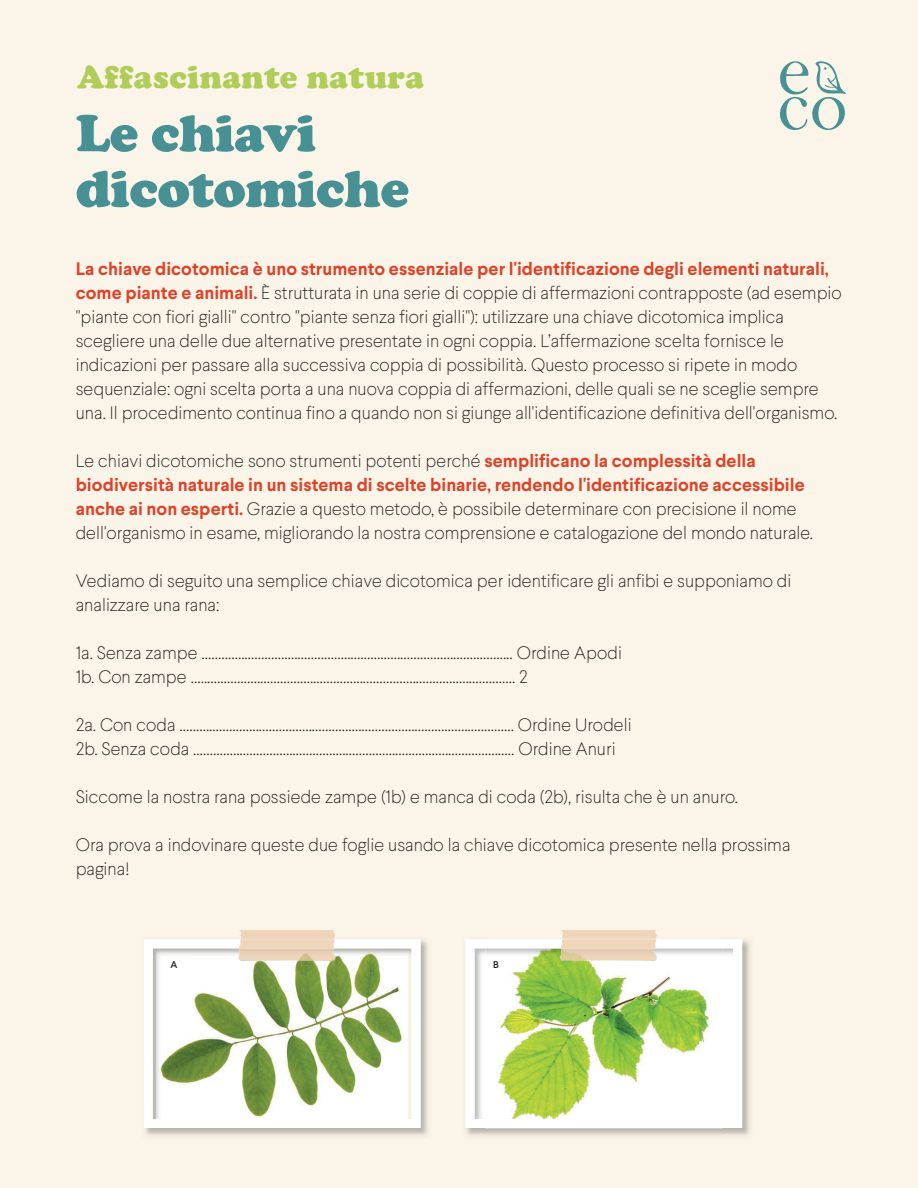
<style>
.page{position:relative;width:918px;height:1188px;background:#faf5e8}
.page>*{position:absolute;margin:0;border:0;box-sizing:border-box;transform-origin:0 0}
.t1{font:900 54px/55.5px "Cooper";letter-spacing:-.005em;color:#479195}
.t2{font:900 33px "Cooper";letter-spacing:.015em;color:#b0cd59}
.t3{font:100 18px/24px "Larsseit";color:#231f20}
.t4{font:500 9.9px "Larsseit";color:#231f20}
.s1{font-weight:700;color:#de4128}
</style>
<div class="page">
<svg style="left:780px;top:61px;width:66px;height:69px"></svg>
<img style="left:145px;top:940px;width:283px;height:196px">
<svg style="left:144px;top:939px;width:277px;height:189px;background:#d0dabf"></svg>
<img style="left:240px;top:960px;width:94px;height:1px">
<img style="left:238px;top:939px;width:97px;height:21px">
<svg style="left:239px;top:930px;width:96px;height:18px;background:#efd6bb"></svg>
<img style="left:466px;top:940px;width:284px;height:196px">
<svg style="left:465px;top:939px;width:277px;height:189px;background:#d5e6b6"></svg>
<img style="left:562px;top:960px;width:94px;height:1px">
<img style="left:560px;top:939px;width:97px;height:21px">
<svg style="left:561px;top:930px;width:96px;height:18px;background:#efd6bc"></svg>
<div style="left:163px;top:959px;width:35px;height:12px;background:#fff"></div>
<h2 class="t2" style="left:77px;top:58px;width:349px">Affascinante natura</h2>
<h1 class="t1" style="left:76px;top:105px;width:335px">Le chiavi dicotomiche</h1>
<p class="t3" style="left:76px;top:257px;width:767px"><span class="s1">La chiave dicotomica è uno strumento essenziale per l'identificazione degli elementi naturali, come piante e animali.</span> È strutturata in una serie di coppie di affermazioni contrapposte (ad esempio "piante con fiori gialli" contro "piante senza fiori gialli"): utilizzare una chiave dicotomica implica scegliere una delle due alternative presentate in ogni coppia. L’affermazione scelta fornisce le indicazioni per passare alla successiva coppia di possibilità. Questo processo si ripete in modo sequenziale: ogni scelta porta a una nuova coppia di affermazioni, delle quali se ne sceglie sempre una. Il procedimento continua fino a quando non si giunge all'identificazione definitiva dell'organismo.</p>
<p class="t3" style="left:76px;top:449px;width:739px">Le chiavi dicotomiche sono strumenti potenti perché <span class="s1">semplificano la complessità della biodiversità naturale in un sistema di scelte binarie, rendendo l'identificazione accessibile anche ai non esperti.</span> Grazie a questo metodo, è possibile determinare con precisione il nome dell'organismo in esame, migliorando la nostra comprensione e catalogazione del mondo naturale.</p>
<p class="t3" style="left:76px;top:569px;width:717px">Vediamo di seguito una semplice chiave dicotomica per identificare gli anfibi e supponiamo di analizzare una rana:</p>
<p class="t3" style="left:76px;top:641px;width:548px">1a. Senza zampe .............................................................................................. Ordine Apodi<br>1b. Con zampe .................................................................................................. 2</p>
<p class="t3" style="left:76px;top:713px;width:558px">2a. Con coda ..................................................................................................... Ordine Urodeli<br>2b. Senza coda ................................................................................................. Ordine Anuri</p>
<p class="t3" style="left:76px;top:785px;width:664px">Siccome la nostra rana possiede zampe (1b) e manca di coda (2b), risulta che è un anuro.</p>
<p class="t3" style="left:76px;top:833px;width:716px">Ora prova a indovinare queste due foglie usando la chiave dicotomica presente nella prossima pagina!</p>
<p class="t4" style="left:170px;top:958px;width:8px">A</p>
<p class="t4" style="left:493px;top:958px;width:7px">B</p>
</div>
